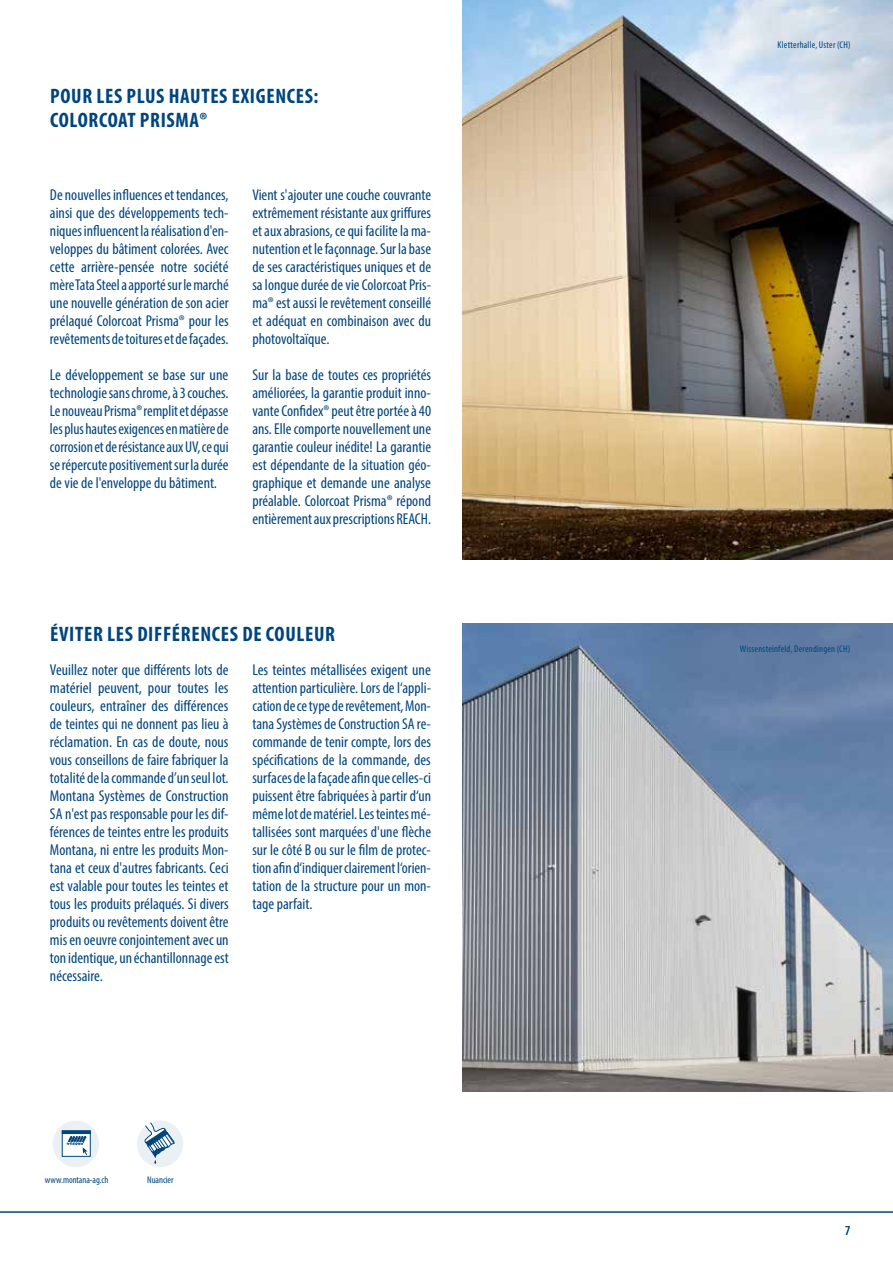
<style>
.page{position:relative;width:893px;height:1263px;background:#fff}
.page>*{position:absolute;margin:0;border:0;box-sizing:border-box;transform-origin:0 0}
.t1{font:700 condensed 21px/24px "Myriad Pro";letter-spacing:.03em;color:#00457d}
.t2{font:condensed 15.75px/18px "Myriad Pro";color:#00457d;text-align:justify}
.t3{font:condensed 13.5px "Myriad Pro";color:#00457d}
.t4{font:condensed 9.75px "Myriad Pro";letter-spacing:.02em;color:#00457d}
.t5{font:condensed 9.75px "Myriad Pro";letter-spacing:-.005em;color:#00457d}
</style>
<div class="page">
<img style="left:463px;top:0;width:430px;height:560px">
<img style="left:463px;top:623px;width:430px;height:468px">
<hr style="left:0;top:1211px;width:893px;height:2px;background:#00457d">
<div style="left:53px;top:1120px;width:46px;height:47px;background:#ebf0f5;border-radius:50%"></div>
<svg style="left:62px;top:1131px;width:29px;height:25px"></svg>
<hr style="left:62px;top:1131px;width:28px;height:2px;background:#00457d">
<svg style="left:83px;top:1147px;width:5px;height:8px"></svg>
<img style="left:66px;top:1136px;width:20px;height:9px">
<div style="left:137px;top:1120px;width:46px;height:47px;background:#ebf0f5;border-radius:50%"></div>
<svg style="left:139px;top:1120px;width:36px;height:44px"></svg>
<h1 class="t1" style="left:50px;top:84px;width:270px">POUR LES PLUS HAUTES EXIGENCES:<br>COLORCOAT PRISMA®</h1>
<p class="t2" style="left:50px;top:185px;width:180px">De nouvelles influences et tendances, ainsi que des développements tech&shy;niques influencent la réalisation d'en&shy;veloppes du bâtiment colorées. Avec cette arrière-pensée notre société mère Tata Steel a apporté sur le marché une nouvelle génération de son acier prélaqué Colorcoat Prisma® pour les revêtements de toitures et de façades.</p>
<p class="t2" style="left:50px;top:365px;width:180px">Le développement se base sur une technologie sans chrome, à 3 couches.<br>Le nouveau Prisma® remplit et dépasse les plus hautes exigences en matière de corrosion et de résistance aux UV, ce qui se répercute positivement sur la durée de vie de l'enveloppe du bâtiment.</p>
<p class="t2" style="left:252px;top:185px;width:180px">Vient s'ajouter une couche couvrante extrêmement résistante aux griffures et aux abrasions, ce qui facilite la ma&shy;nutention et le façonnage. Sur la base de ses caractéristiques uniques et de sa longue durée de vie Colorcoat Pris&shy;ma® est aussi le revêtement conseillé et adéquat en combinaison avec du photovoltaïque.</p>
<p class="t2" style="left:252px;top:365px;width:180px">Sur la base de toutes ces propriétés améliorées, la garantie produit inno&shy;vante Confidex® peut être portée à 40 ans. Elle comporte nouvellement une garantie couleur inédite! La garantie est dépendante de la situation géo&shy;graphique et demande une analyse préalable. Colorcoat Prisma® répond entièrement aux prescriptions REACH.</p>
<h1 class="t1" style="left:50px;top:622px;width:286px">ÉVITER LES DIFFÉRENCES DE COULEUR</h1>
<p class="t2" style="left:50px;top:661px;width:180px">Veuillez noter que différents lots de matériel peuvent, pour toutes les couleurs, entraîner des différences de teintes qui ne donnent pas lieu à réclamation. En cas de doute, nous vous conseillons de faire fabriquer la totalité de la commande d’un seul lot.<br>Montana Systèmes de Construction SA n'est pas responsable pour les dif&shy;férences de teintes entre les produits Montana, ni entre les produits Mon&shy;tana et ceux d'autres fabricants. Ceci est valable pour toutes les teintes et tous les produits prélaqués. Si divers produits ou revêtements doivent être mis en oeuvre conjointement avec un ton identique, un échantillonnage est nécessaire.</p>
<p class="t2" style="left:252px;top:661px;width:180px">Les teintes métallisées exigent une attention particulière. Lors de l‘appli&shy;cation de ce type de revêtement, Mon&shy;tana Systèmes de Construction SA re&shy;commande de tenir compte, lors des spécifications de la commande, des surfaces de la façade afin que celles-ci puissent être fabriquées à partir d‘un même lot de matériel. Les teintes mé&shy;tallisées sont marquées d'une flèche sur le côté B ou sur le film de protec&shy;tion afin d‘indiquer clairement l‘orien&shy;tation de la structure pour un mon&shy;tage parfait.</p>
<p class="t5" style="left:45px;top:1174px;width:65px">www.montana-ag.ch</p>
<p class="t5" style="left:147px;top:1174px;width:28px">Nuancier</p>
<p class="t4" style="left:778px;top:39px;width:74px">Kletterhalle, Uster (CH)</p>
<p class="t4" style="left:740px;top:643px;width:112px">Wissensteinfeld, Derendingen (CH)</p>
<p class="t3" style="left:845px;top:1222px;width:7px">7</p>
</div>
